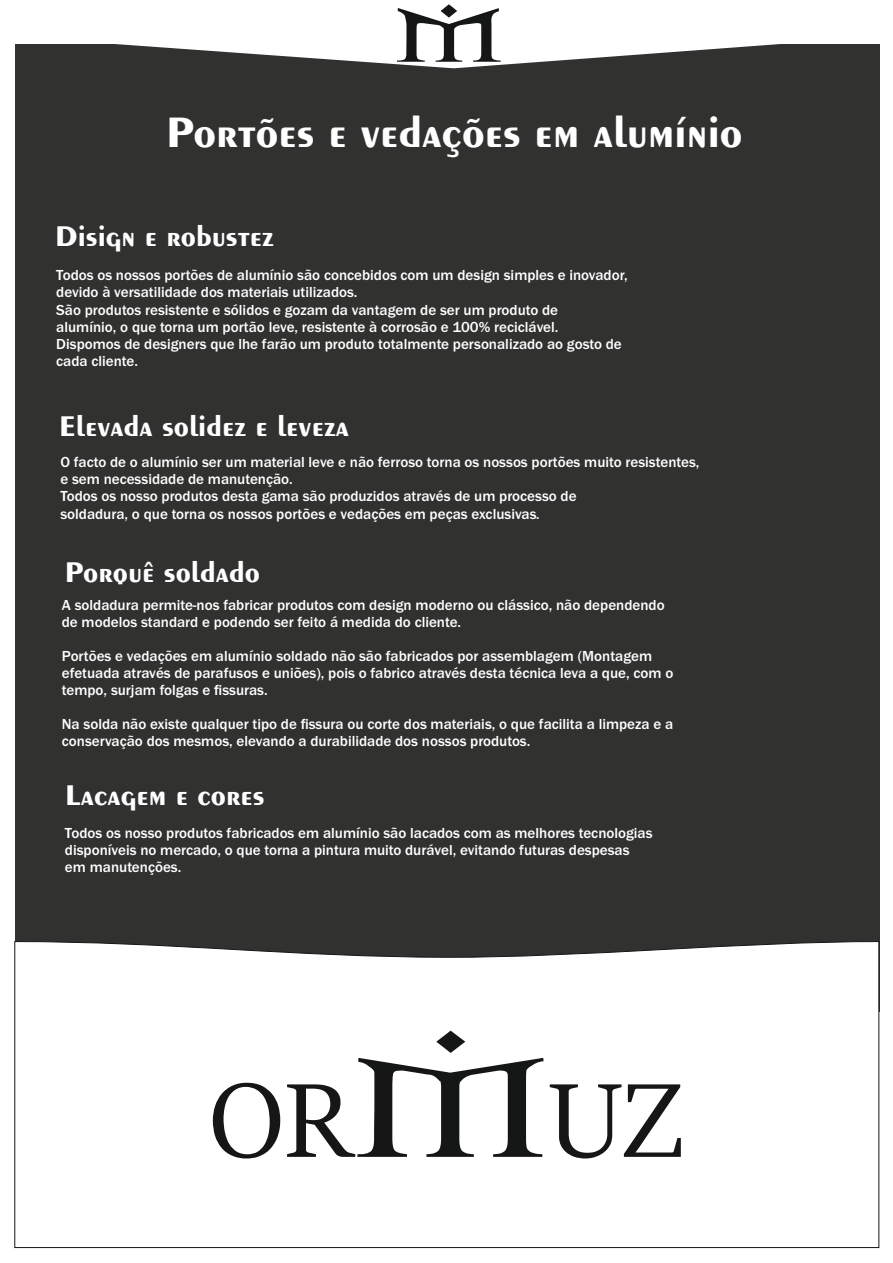
<style>
.page{position:relative;width:893px;height:1263px;background:#fff}
.page>*{position:absolute;margin:0;border:0;box-sizing:border-box;transform-origin:0 0}
.t1{font:117.45px "Sitka Display";color:#151616}
.t2{font:700 45px "Exotic 350 BT";color:#fff}
.t3{font:700 30.15px "Exotic 350 BT";color:#fff}
.t4{font:500 15px/17.1px "Franklin Gothic";color:#fff}
.s1{font-style:italic}
.s2{font-family:"Fire Of Ysgard";font-size:149.55px}
</style>
<div class="page">
<div style="left:15px;top:44px;width:864px;height:968px;background:#313130"></div>
<svg style="left:14px;top:941px;width:866px;height:307px"></svg>
<svg style="left:115px;top:4px;width:765px;height:64px"></svg>
<h2 class="t2" style="left:166px;top:113px;width:578px">Portões e vedações em alumínio</h2>
<h3 class="t3" style="left:55px;top:223px;width:220px">Disign e robustez</h3>
<p class="t4" style="left:56px;top:268px;width:573px">Todos os nossos portões de alumínio são concebidos com um design simples e inovador, devido à versatilidade dos materiais utilizados.<br>São produtos resistente e sólidos e gozam da vantagem de ser um produto de<br>alumínio, o que torna um portão leve, resistente à corrosão e 100% reciclável.<br>Dispomos de designers que lhe farão um produto totalmente personalizado ao gosto de cada cliente.</p>
<h3 class="t3" style="left:59px;top:413px;width:291px">Elevada solidez e leveza</h3>
<p class="t4" style="left:60px;top:455px;width:641px">O facto de o alumínio ser um material leve e não ferroso torna os nossos portões muito resistentes, e sem necessidade de manutenção.<br>Todos os nosso produtos desta gama são produzidos através de um processo de<br>soldadura, o que torna os nossos portões e vedações em peças exclusivas<span class="s1">.</span></p>
<h3 class="t3" style="left:65px;top:559px;width:197px">Porquê soldado</h3>
<p class="t4" style="left:62px;top:597px;width:604px">A soldadura permite-nos fabricar produtos com design moderno ou clássico, não dependendo de modelos standard e podendo ser feito á medida do cliente.</p>
<p class="t4" style="left:62px;top:649px;width:613px">Portões e vedações em alumínio soldado não são fabricados por assemblagem (Montagem efetuada através de parafusos e uniões), pois o fabrico através desta técnica leva a que, com o tempo, surjam folgas e fissuras.</p>
<p class="t4" style="left:62px;top:717px;width:613px">Na solda não existe qualquer tipo de fissura ou corte dos materiais, o que facilita a limpeza e a conservação dos mesmos, elevando a durabilidade dos nossos produtos.</p>
<h3 class="t3" style="left:65px;top:782px;width:201px">Lacagem e cores</h3>
<p class="t4" style="left:65px;top:826px;width:589px">Todos os nosso produtos fabricados em alumínio são lacados com as melhores tecnologias disponíveis no mercado, o que torna a pintura muito durável, evitando futuras despesas em manutenções.</p>
<h1 class="t1" style="left:209px;top:1068px;width:476px">OR<span class="s2">M</span>UZ</h1>
</div>
